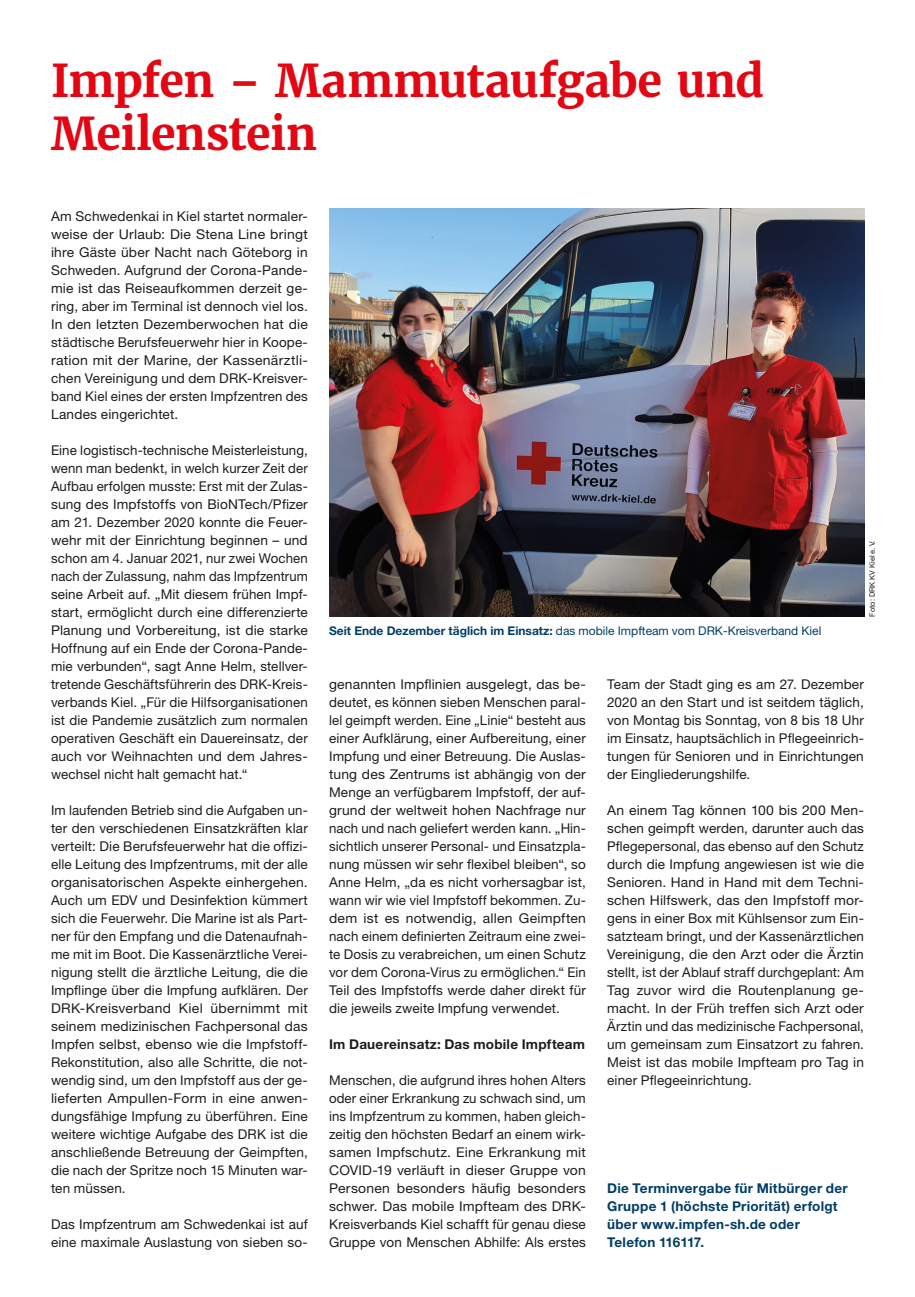
<style>
.page{position:relative;width:915px;height:1297px;background:#fff}
.page>*{position:absolute;margin:0;border:0;box-sizing:border-box;transform-origin:0 0}
.t1{font:700 45px/52.5px "Merriweather";letter-spacing:-.02em;color:#e30613}
.t2{font:13.5px/18px "Helvetica Neue LT Pro";letter-spacing:.01em;color:#1d1d1b;text-align:justify}
.t3{font:700 13.5px/18px "Helvetica Neue LT Pro";letter-spacing:.02em;color:#003e66}
.t4{font:700 13.5px "Helvetica Neue LT Pro";letter-spacing:.02em;color:#1d1d1b}
.t5{font:12px "Helvetica Neue LT Pro";color:#003e66}
.t6{font:7.5px "Helvetica Neue LT Pro";color:#1d1d1b}
.s1{font-weight:700}
</style>
<div class="page">
<img style="left:329px;top:208px;width:534px;height:409px">
<h1 class="t1" style="left:51px;top:55px;width:714px">Impfen – Mammutaufgabe und<br>Meilenstein</h1>
<p class="t2" style="left:51px;top:206px;width:258px">Am Schwedenkai in Kiel startet normaler&shy;weise der Urlaub: Die Stena Line bringt ihre Gäste über Nacht nach Göteborg in Schweden. Aufgrund der Corona-Pande&shy;mie ist das Reiseaufkommen derzeit ge&shy;ring, aber im Terminal ist dennoch viel los.<br>In den letzten Dezemberwochen hat die städtische Berufsfeuerwehr hier in Koope&shy;ration mit der Marine, der Kassenärztli&shy;chen Vereinigung und dem DRK-Kreisver&shy;band Kiel eines der ersten Impfzentren des Landes eingerichtet.</p>
<p class="t2" style="left:51px;top:440px;width:258px">Eine logistisch-technische Meisterleistung, wenn man bedenkt, in welch kurzer Zeit der Aufbau erfolgen musste: Erst mit der Zulas&shy;sung des Impfstoffs von BioNTech/Pfizer am 21. Dezember 2020 konnte die Feuer&shy;wehr mit der Einrichtung beginnen – und schon am 4. Januar 2021, nur zwei Wochen nach der Zulassung, nahm das Impfzentrum seine Arbeit auf. „Mit diesem frühen Impf&shy;start, ermöglicht durch eine differenzierte Planung und Vorbereitung, ist die starke Hoffnung auf ein Ende der Corona-Pande&shy;mie verbunden“, sagt Anne Helm, stellver&shy;tretende Geschäftsführerin des DRK-Kreis&shy;verbands Kiel. „Für die Hilfsorganisationen ist die Pandemie zusätzlich zum normalen operativen Geschäft ein Dauereinsatz, der auch vor Weihnachten und dem Jahres&shy;wechsel nicht halt gemacht hat.“</p>
<p class="t2" style="left:51px;top:800px;width:258px">Im laufenden Betrieb sind die Aufgaben un&shy;ter den verschiedenen Einsatzkräften klar verteilt: Die Berufsfeuerwehr hat die offizi&shy;elle Leitung des Impfzentrums, mit der alle organisatorischen Aspekte einhergehen.<br>Auch um EDV und Desinfektion kümmert sich die Feuerwehr. Die Marine ist als Part&shy;ner für den Empfang und die Datenaufnah&shy;me mit im Boot. Die Kassenärztliche Verei&shy;nigung stellt die ärztliche Leitung, die die Impflinge über die Impfung aufklären. Der DRK-Kreisverband Kiel übernimmt mit seinem medizinischen Fachpersonal das Impfen selbst, ebenso wie die Impfstoff-Rekonstitution, also alle Schritte, die not&shy;wendig sind, um den Impfstoff aus der ge&shy;lieferten Ampullen-Form in eine anwen&shy;dungsfähige Impfung zu überführen. Eine weitere wichtige Aufgabe des DRK ist die anschließende Betreuung der Geimpften, die nach der Spritze noch 15 Minuten war&shy;ten müssen.</p>
<p class="t2" style="left:51px;top:1214px;width:258px">Das Impfzentrum am Schwedenkai ist auf eine maximale Auslastung von sieben so-</p>
<p class="t5" style="left:329px;top:623px;width:493px"><span class="s1">Seit Ende Dezember täglich im Einsatz:</span> das mobile Impfteam vom DRK-Kreisverband Kiel</p>
<p class="t6" style="left:867px;top:617px;width:77px;rotate:-90deg">Foto: DRK KV Kiel e.V.</p>
<p class="t2" style="left:329px;top:674px;width:258px">genannten Impflinien ausgelegt, das be&shy;deutet, es können sieben Menschen paral&shy;lel geimpft werden. Eine „Linie“ besteht aus einer Aufklärung, einer Aufbereitung, einer Impfung und einer Betreuung. Die Auslas&shy;tung des Zentrums ist abhängig von der Menge an verfügbarem Impfstoff, der auf&shy;grund der weltweit hohen Nachfrage nur nach und nach geliefert werden kann. „Hin&shy;sichtlich unserer Personal- und Einsatzpla&shy;nung müssen wir sehr flexibel bleiben“, so Anne Helm, „da es nicht vorhersagbar ist, wann wir wie viel Impfstoff bekommen. Zu&shy;dem ist es notwendig, allen Geimpften nach einem definierten Zeitraum eine zwei&shy;te Dosis zu verabreichen, um einen Schutz vor dem Corona-Virus zu ermöglichen.“ Ein Teil des Impfstoffs werde daher direkt für die jeweils zweite Impfung verwendet.</p>
<p class="t4" style="left:329px;top:1035px;width:257px">Im Dauereinsatz: Das mobile Impfteam</p>
<p class="t2" style="left:329px;top:1070px;width:258px">Menschen, die aufgrund ihres hohen Alters oder einer Erkrankung zu schwach sind, um ins Impfzentrum zu kommen, haben gleich&shy;zeitig den höchsten Bedarf an einem wirk&shy;samen Impfschutz. Eine Erkrankung mit COVID-19 verläuft in dieser Gruppe von Personen besonders häufig besonders schwer. Das mobile Impfteam des DRK-Kreisverbands Kiel schafft für genau diese Gruppe von Menschen Abhilfe: Als erstes</p>
<p class="t2" style="left:607px;top:674px;width:258px">Team der Stadt ging es am 27. Dezember 2020 an den Start und ist seitdem täglich, von Montag bis Sonntag, von 8 bis 18 Uhr im Einsatz, hauptsächlich in Pflegeeinrich&shy;tungen für Senioren und in Einrichtungen der Eingliederungshilfe.</p>
<p class="t2" style="left:607px;top:800px;width:258px">An einem Tag können 100 bis 200 Men&shy;schen geimpft werden, darunter auch das Pflegepersonal, das ebenso auf den Schutz durch die Impfung angewiesen ist wie die Senioren. Hand in Hand mit dem Techni&shy;schen Hilfswerk, das den Impfstoff mor&shy;gens in einer Box mit Kühlsensor zum Ein&shy;satzteam bringt, und der Kassenärztlichen Vereinigung, die den Arzt oder die Ärztin stellt, ist der Ablauf straff durchgeplant: Am Tag zuvor wird die Routenplanung ge&shy;macht. In der Früh treffen sich Arzt oder Ärztin und das medizinische Fachpersonal, um gemeinsam zum Einsatzort zu fahren.<br>Meist ist das mobile Impfteam pro Tag in einer Pflegeeinrichtung.</p>
<p class="t3" style="left:607px;top:1178px;width:242px">Die Terminvergabe für Mitbürger der<br>Gruppe 1 (höchste Priorität) erfolgt über www.impfen-sh.de oder<br>Telefon 116117.</p>
</div>
